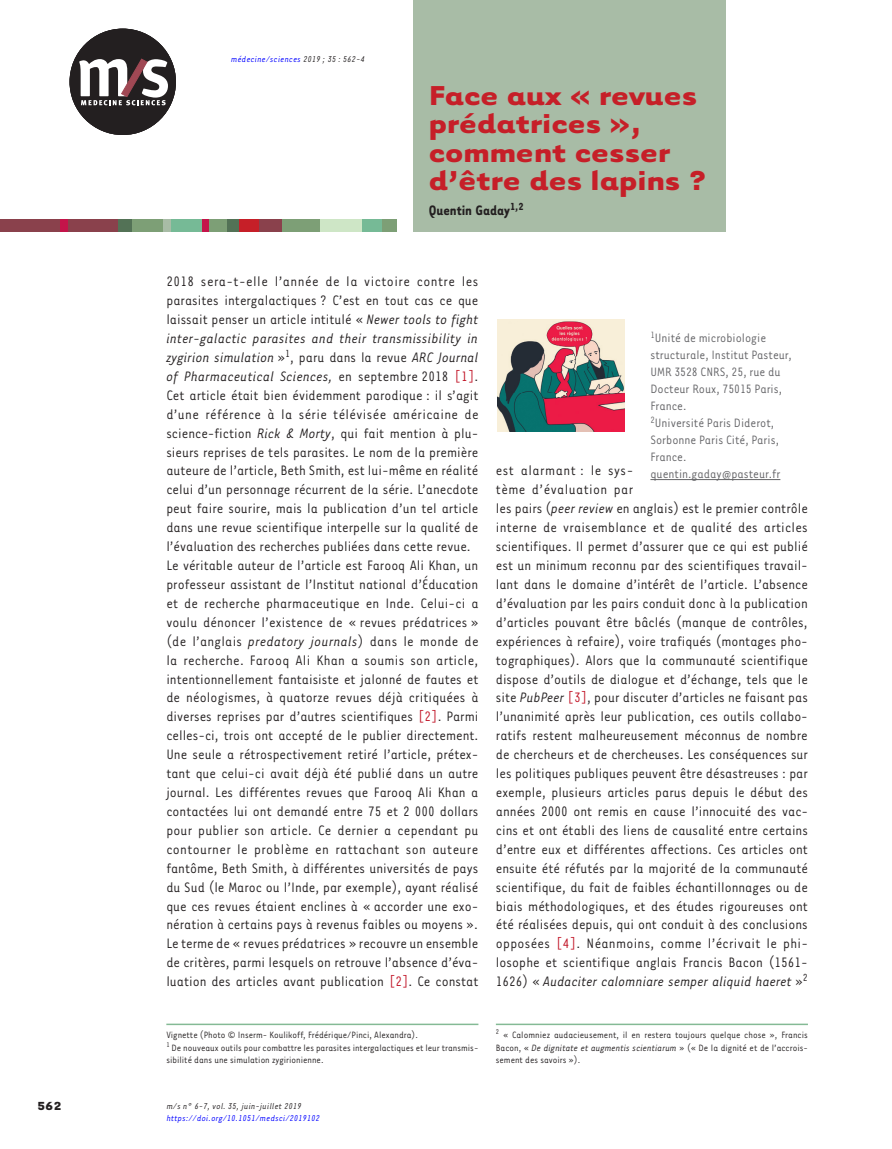
<style>
.page{position:relative;width:892px;height:1149px;background:#fff}
.page>*{position:absolute;margin:0;border:0;box-sizing:border-box;transform-origin:0 0}
.t1{font:700 31.5px/28.2px "Tarzana Wide";color:#c61f28}
.t2{font:15.75px/18.9px "Tarzana Narrow";color:#231f20}
.t3{font:700 15.75px "Tarzana Narrow";color:#231f20}
.t4{font:13.95px/17px "Tarzana Narrow";color:#636366}
.t5{font:700 13.5px "Tarzana Wide";color:#231f20}
.t6{font:10.5px/12.6px "Tarzana Narrow";color:#231f20}
.t7{font:italic 9.75px "Tarzana Narrow";letter-spacing:.025em;color:#00f}
.t8{font:italic 9.75px "Tarzana Narrow";letter-spacing:.025em;color:#231f20}
.s1{color:#231f20}
.s2{font-style:italic}
.s3{color:#c11527}
</style>
<div class="page">
<div style="left:413px;top:0;width:312px;height:231px;background:#a8bca6"></div>
<div style="left:69px;top:29px;width:107px;height:106px;background:#231f20;border-radius:50%"></div>
<svg style="left:79px;top:59px;width:89px;height:46px"></svg>
<hr style="left:166px;top:1023px;width:312px;height:1px;background:#84ba95">
<hr style="left:495px;top:1023px;width:312px;height:1px;background:#84ba95">
<img style="left:498px;top:319px;width:126px;height:112px">
<hr style="left:650px;top:479px;width:130px;height:1px;background:#636366">
<div style="left:0;top:219px;width:119px;height:12px;background:#8a414c"></div>
<div style="left:118px;top:219px;width:18px;height:12px;background:#537256"></div>
<div style="left:225px;top:219px;width:14px;height:12px;background:#537256"></div>
<div style="left:133px;top:219px;width:31px;height:12px;background:#7d9f76"></div>
<div style="left:168px;top:219px;width:34px;height:12px;background:#76ba96"></div>
<div style="left:361px;top:219px;width:22px;height:12px;background:#76ba96"></div>
<div style="left:207px;top:219px;width:19px;height:12px;background:#7d9f76"></div>
<div style="left:382px;top:219px;width:14px;height:12px;background:#7d9f76"></div>
<div style="left:280px;top:219px;width:41px;height:12px;background:#7d9f76"></div>
<div style="left:320px;top:219px;width:42px;height:12px;background:#cee6c6"></div>
<div style="left:163px;top:219px;width:8px;height:12px;background:#a8bca6"></div>
<div style="left:60px;top:219px;width:8px;height:12px;background:#c4144a"></div>
<div style="left:202px;top:219px;width:6px;height:12px;background:#c4144a"></div>
<div style="left:239px;top:219px;width:29px;height:12px;background:#c61f28"></div>
<div style="left:259px;top:219px;width:22px;height:12px;background:#8a414c"></div>
<p class="t5" style="left:37px;top:1096px;width:26px">562</p>
<p class="t7" style="left:231px;top:53px;width:135px">médecine/sciences <span class="s1">2019 ; 35 : 562-4</span></p>
<h1 class="t1" style="left:428px;top:80px;width:278px">Face aux « revues prédatrices », comment cesser d’être des lapins ?</h1>
<p class="t3" style="left:428px;top:200px;width:96px">Quentin Gaday<sup>1,2</sup></p>
<p class="t2" style="left:166px;top:271px;width:314px">2018 sera-t-elle l’année de la victoire contre les parasites intergalactiques ? C’est en tout cas ce que laissait penser un article intitulé « <span class="s2">Newer tools to fight inter-galactic parasites and their transmissibility in zygirion simulation</span> »<sup>1</sup>, paru dans la revue <span class="s2">ARC Journal of Pharmaceutical Sciences,</span> en septembre 2018 <span class="s3">[1]</span>.<br>Cet article était bien évidemment parodique : il s’agit d’une référence à la série télévisée américaine de science-fiction <span class="s2">Rick &amp; Morty</span>, qui fait mention à plu&shy;sieurs reprises de tels parasites. Le nom de la première auteure de l’article, Beth Smith, est lui-même en réalité celui d’un personnage récurrent de la série. L’anecdote peut faire sourire, mais la publication d’un tel article dans une revue scientifique interpelle sur la qualité de l’évaluation des recherches publiées dans cette revue.<br>Le véritable auteur de l’article est Farooq Ali Khan, un professeur assistant de l’Institut national d’Éducation et de recherche pharmaceutique en Inde. Celui-ci a voulu dénoncer l’existence de « revues prédatrices » (de l’anglais <span class="s2">predatory journals</span>) dans le monde de la recherche. Farooq Ali Khan a soumis son article, intentionnellement fantaisiste et jalonné de fautes et de néologismes, à quatorze revues déjà critiquées à diverses reprises par d’autres scientifiques <span class="s3">[2]</span>. Parmi celles-ci, trois ont accepté de le publier directement.<br>Une seule a rétrospectivement retiré l’article, prétex&shy;tant que celui-ci avait déjà été publié dans un autre journal. Les différentes revues que Farooq Ali Khan a contactées lui ont demandé entre 75 et 2 000 dollars pour publier son article. Ce dernier a cependant pu contourner le problème en rattachant son auteure fantôme, Beth Smith, à différentes universités de pays du Sud (le Maroc ou l’Inde, par exemple), ayant réalisé que ces revues étaient enclines à « accorder une exo&shy;nération à certains pays à revenus faibles ou moyens ».<br>Le terme de « revues prédatrices » recouvre un ensemble de critères, parmi lesquels on retrouve l’absence d’éva&shy;luation des articles avant publication <span class="s3">[2]</span>. Ce constat</p>
<p class="t6" style="left:166px;top:1027px;width:313px">Vignette (Photo © Inserm- Koulikoff, Frédérique/Pinci, Alexandra).<br><sup>1</sup> De nouveaux outils pour combattre les parasites intergalactiques et leur transmis&shy;sibilité dans une simulation zygirionienne.</p>
<p class="t8" style="left:167px;top:1099px;width:136px">m/s n° 6-7, vol. 35, juin-juillet 2019</p>
<p class="t7" style="left:167px;top:1111px;width:155px">https://doi.org/10.1051/medsci/2019102</p>
<p class="t4" style="left:650px;top:329px;width:143px"><sup>1</sup>Unité de microbiologie structurale, Institut Pasteur,<br>UMR 3528 CNRS, 25, rue du<br>Docteur Roux, 75015 Paris,<br>France.<br><sup>2</sup>Université Paris Diderot,<br>Sorbonne Paris Cité, Paris,<br>France. quentin.gaday@pasteur.fr</p>
<p class="t2" style="left:495px;top:460px;width:314px">est alarmant : le sys-<br>tème d’évaluation par<br>les pairs (<span class="s2">peer review</span> en anglais) est le premier contrôle interne de vraisemblance et de qualité des articles scientifiques. Il permet d’assurer que ce qui est publié est un minimum reconnu par des scientifiques travail&shy;lant dans le domaine d’intérêt de l’article. L’absence d’évaluation par les pairs conduit donc à la publication d’articles pouvant être bâclés (manque de contrôles, expériences à refaire), voire trafiqués (montages pho&shy;tographiques). Alors que la communauté scientifique dispose d’outils de dialogue et d’échange, tels que le site <span class="s2">PubPeer</span> <span class="s3">[3]</span>, pour discuter d’articles ne faisant pas l’unanimité après leur publication, ces outils collabo&shy;ratifs restent malheureusement méconnus de nombre de chercheurs et de chercheuses. Les conséquences sur les politiques publiques peuvent être désastreuses : par exemple, plusieurs articles parus depuis le début des années 2000 ont remis en cause l’innocuité des vac&shy;cins et ont établi des liens de causalité entre certains d’entre eux et différentes affections. Ces articles ont ensuite été réfutés par la majorité de la communauté scientifique, du fait de faibles échantillonnages ou de biais méthodologiques, et des études rigoureuses ont été réalisées depuis, qui ont conduit à des conclusions opposées <span class="s3">[4]</span>. Néanmoins, comme l’écrivait le phi&shy;losophe et scientifique anglais Francis Bacon (1561- 1626) « <span class="s2">Audaciter calomniare semper aliquid haeret</span> »<sup>2</sup></p>
<p class="t6" style="left:495px;top:1027px;width:313px;text-align:justify"><sup>2</sup> « Calomniez audacieusement, il en restera toujours quelque chose », Francis Bacon, « <span class="s2">De dignitate et augmentis scientiarum</span> » (« De la dignité et de l’accrois&shy;sement des savoirs »).</p>
</div>
